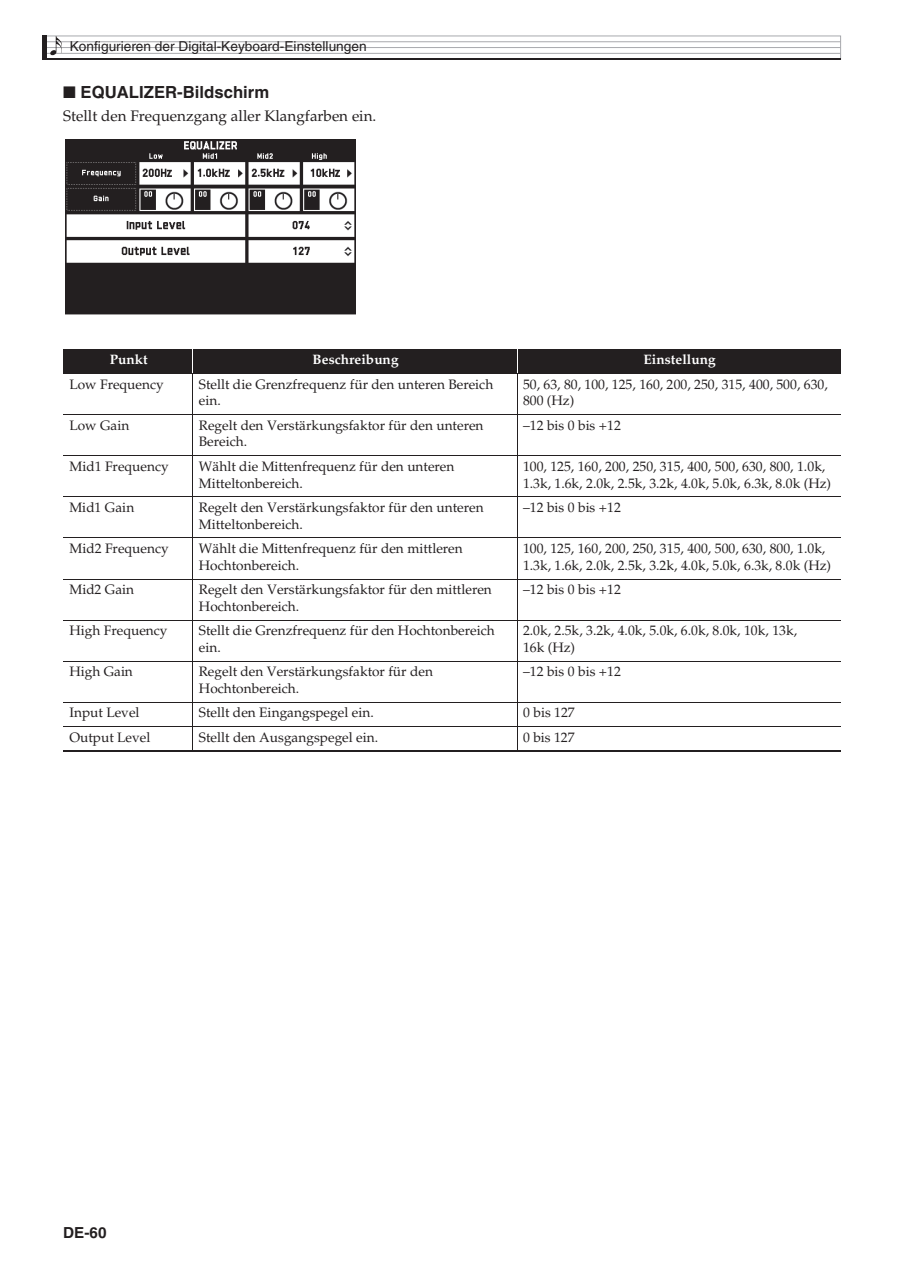
<style>
.page{position:relative;width:904px;height:1275px;background:#fff}
.page>*{position:absolute;margin:0;border:0;box-sizing:border-box;transform-origin:0 0}
.t1{font:700 16.62px "Helvetica";color:#231f20}
.t2{font:15.22px "Palatino";letter-spacing:-.005em;color:#231f20}
.t3{font:700 15.22px "Helvetica";color:#231f20}
.t4{font:13.65px/16.6px "Palatino";color:#231f20}
.t5{font:13.65px "Helvetica";letter-spacing:.005em;color:#231f20}
.t6{font:700 13.65px "Palatino";letter-spacing:.005em;color:#fff}
</style>
<div class="page">
<svg style="left:42px;top:35px;width:799px;height:25px;background:#797779"></svg>
<div style="left:42px;top:36px;width:798px;height:23px;background:#fff"></div>
<div style="left:42px;top:36px;width:798px;height:23px;border:1px solid #a8a9ad"></div>
<hr style="left:42px;top:41px;width:798px;height:1px;background:#a8a9ad">
<hr style="left:42px;top:47px;width:798px;height:1px;background:#a8a9ad">
<hr style="left:42px;top:53px;width:798px;height:1px;background:#a8a9ad">
<svg style="left:50px;top:36px;width:12px;height:19px"></svg>
<hr style="left:43px;top:58px;width:797px;height:1px;background:#231f20">
<hr style="left:42px;top:35px;width:4px;height:24px;background:#231f20">
<div style="left:63px;top:349px;width:130px;height:24px;background:#231f20"></div>
<div style="left:193px;top:349px;width:323px;height:24px;background:#231f20"></div>
<div style="left:516px;top:349px;width:324px;height:24px;background:#231f20"></div>
<svg style="left:192px;top:349px;width:1px;height:24px"></svg>
<hr style="left:192px;top:373px;width:1px;height:379px;background:#231f20">
<hr style="left:516px;top:373px;width:1px;height:379px;background:#231f20">
<hr style="left:63px;top:373px;width:777px;height:1px;background:#231f20">
<hr style="left:63px;top:414px;width:777px;height:1px;background:#231f20">
<hr style="left:63px;top:455px;width:777px;height:1px;background:#231f20">
<hr style="left:63px;top:496px;width:777px;height:1px;background:#231f20">
<hr style="left:63px;top:537px;width:777px;height:1px;background:#231f20">
<hr style="left:63px;top:579px;width:777px;height:1px;background:#231f20">
<hr style="left:63px;top:620px;width:777px;height:1px;background:#231f20">
<hr style="left:63px;top:661px;width:777px;height:1px;background:#231f20">
<hr style="left:63px;top:702px;width:777px;height:1px;background:#231f20">
<hr style="left:63px;top:726px;width:777px;height:1px;background:#231f20">
<hr style="left:63px;top:750px;width:777px;height:2px;background:#231f20">
<img style="left:65px;top:139px;width:290px;height:176px">
<p class="t5" style="left:70px;top:38px;width:298px">Konfigurieren der Digital-Keyboard-Einstellungen</p>
<p class="t1" style="left:63px;top:82px;width:207px">■ EQUALIZER-Bildschirm</p>
<p class="t2" style="left:63px;top:107px;width:314px">Stellt den Frequenzgang aller Klangfarben ein.</p>
<p class="t6" style="left:110px;top:352px;width:40px">Punkt</p>
<p class="t6" style="left:312px;top:352px;width:87px">Beschreibung</p>
<p class="t6" style="left:643px;top:352px;width:74px">Einstellung</p>
<p class="t4" style="left:69px;top:376px;width:96px">Low Frequency</p>
<p class="t4" style="left:199px;top:376px;width:296px">Stellt die Grenzfrequenz für den unteren Bereich ein.</p>
<p class="t4" style="left:523px;top:376px;width:306px">50, 63, 80, 100, 125, 160, 200, 250, 315, 400, 500, 630,<br>800 (Hz)</p>
<p class="t4" style="left:69px;top:417px;width:61px">Low Gain</p>
<p class="t4" style="left:199px;top:417px;width:286px">Regelt den Verstärkungsfaktor für den unteren<br>Bereich.</p>
<p class="t4" style="left:523px;top:417px;width:99px">–12 bis 0 bis +12</p>
<p class="t4" style="left:69px;top:458px;width:101px">Mid1 Frequency</p>
<p class="t4" style="left:199px;top:458px;width:257px">Wählt die Mittenfrequenz für den unteren<br>Mitteltonbereich.</p>
<p class="t4" style="left:523px;top:458px;width:309px">100, 125, 160, 200, 250, 315, 400, 500, 630, 800, 1.0k,<br>1.3k, 1.6k, 2.0k, 2.5k, 3.2k, 4.0k, 5.0k, 6.3k, 8.0k (Hz)</p>
<p class="t4" style="left:69px;top:499px;width:66px">Mid1 Gain</p>
<p class="t4" style="left:199px;top:499px;width:286px">Regelt den Verstärkungsfaktor für den unteren<br>Mitteltonbereich.</p>
<p class="t4" style="left:523px;top:499px;width:99px">–12 bis 0 bis +12</p>
<p class="t4" style="left:69px;top:540px;width:101px">Mid2 Frequency</p>
<p class="t4" style="left:199px;top:540px;width:265px">Wählt die Mittenfrequenz für den mittleren<br>Hochtonbereich.</p>
<p class="t4" style="left:523px;top:540px;width:309px">100, 125, 160, 200, 250, 315, 400, 500, 630, 800, 1.0k,<br>1.3k, 1.6k, 2.0k, 2.5k, 3.2k, 4.0k, 5.0k, 6.3k, 8.0k (Hz)</p>
<p class="t4" style="left:69px;top:581px;width:66px">Mid2 Gain</p>
<p class="t4" style="left:199px;top:581px;width:294px">Regelt den Verstärkungsfaktor für den mittleren<br>Hochtonbereich.</p>
<p class="t4" style="left:523px;top:581px;width:99px">–12 bis 0 bis +12</p>
<p class="t4" style="left:69px;top:623px;width:100px">High Frequency</p>
<p class="t4" style="left:199px;top:622px;width:297px">Stellt die Grenzfrequenz für den Hochtonbereich ein.</p>
<p class="t4" style="left:523px;top:622px;width:275px">2.0k, 2.5k, 3.2k, 4.0k, 5.0k, 6.0k, 8.0k, 10k, 13k,<br>16k (Hz)</p>
<p class="t4" style="left:69px;top:664px;width:65px">High Gain</p>
<p class="t4" style="left:199px;top:664px;width:235px">Regelt den Verstärkungsfaktor für den<br>Hochtonbereich.</p>
<p class="t4" style="left:523px;top:664px;width:99px">–12 bis 0 bis +12</p>
<p class="t4" style="left:69px;top:705px;width:72px">Input Level</p>
<p class="t4" style="left:199px;top:705px;width:176px">Stellt den Eingangspegel ein.</p>
<p class="t4" style="left:523px;top:705px;width:53px">0 bis 127</p>
<p class="t4" style="left:69px;top:729px;width:82px">Output Level</p>
<p class="t4" style="left:199px;top:729px;width:181px">Stellt den Ausgangspegel ein.</p>
<p class="t4" style="left:523px;top:729px;width:53px">0 bis 127</p>
<p class="t3" style="left:63px;top:1223px;width:45px">DE-60</p>
</div>
